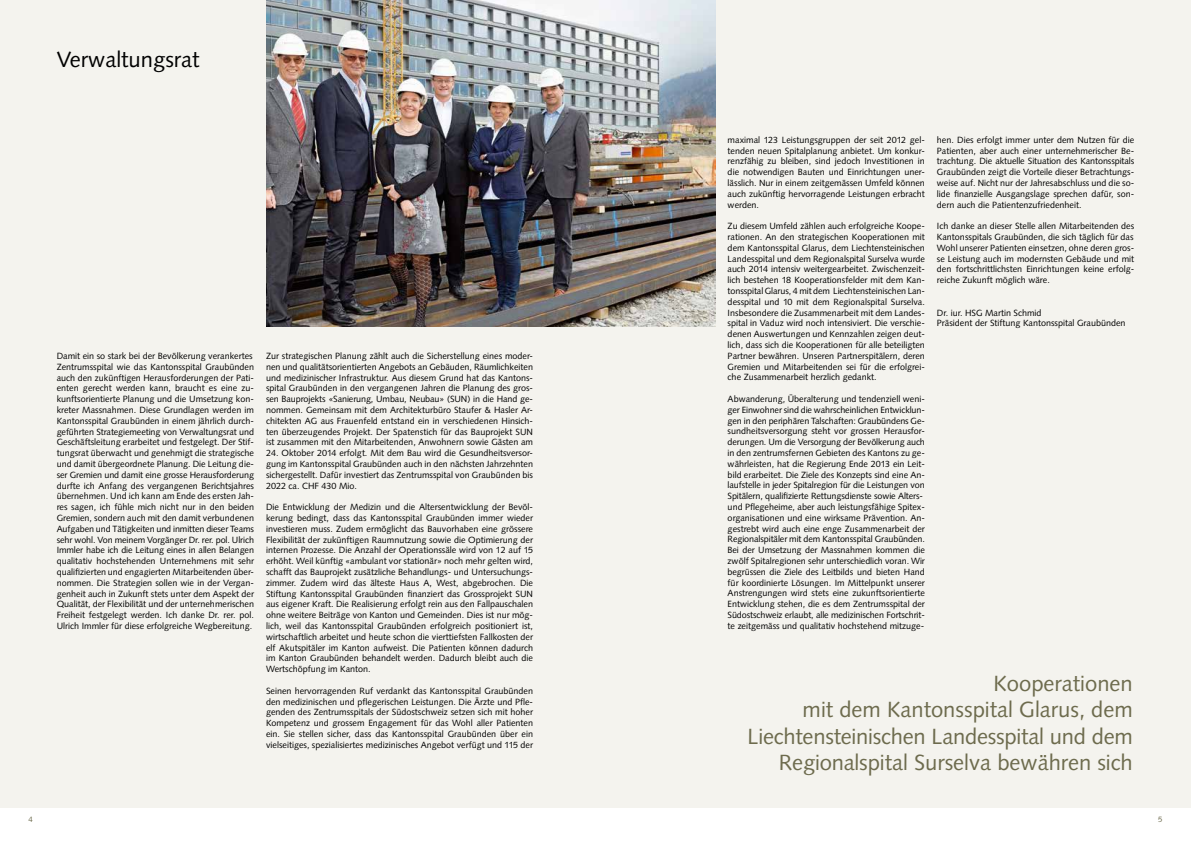
<style>
.page{position:relative;width:1191px;height:842px;background:#fff}
.page>*{position:absolute;margin:0;border:0;box-sizing:border-box;transform-origin:0 0}
.t1{font:22px/26.4px "Syntax";color:#6d6b4d;text-align:right}
.t2{font:22px "Syntax";color:#000}
.t3{font:9px/10.8px "Syntax";color:#000;text-align:justify}
.t4{font:7.8px "Syntax";color:#6d6b4d}
</style>
<div class="page">
<div style="left:0;top:0;width:1191px;height:808px;background:#f4f3ee"></div>
<img style="left:266px;top:0;width:449px;height:326px">
<h1 class="t2" style="left:57px;top:47px;width:144px">Verwaltungsrat</h1>
<p class="t3" style="left:57px;top:350px;width:199px;text-align:left">Damit ein so stark bei der Bevölkerung verankertes Zentrumsspital wie das Kantonsspital Graubünden auch den zukünftigen Herausforderungen der Pati&shy;enten gerecht werden kann, braucht es eine zu&shy;kunftsorientierte Planung und die Umsetzung kon&shy;kreter Massnahmen. Diese Grundlagen werden im Kantonsspital Graubünden in einem jährlich durch&shy;geführten Strategiemeeting von Verwaltungsrat und Geschäftsleitung erarbeitet und festgelegt. Der Stif&shy;tungsrat überwacht und genehmigt die strategische und damit übergeordnete Planung. Die Leitung die&shy;ser Gremien und damit eine grosse Herausforderung durfte ich Anfang des vergangenen Berichtsjahres übernehmen. Und ich kann am Ende des ersten Jah&shy;res sagen, ich fühle mich nicht nur in den beiden Gremien, sondern auch mit den damit verbundenen Aufgaben und Tätigkeiten und inmitten dieser Teams sehr wohl. Von meinem Vorgänger Dr. rer. pol. Ulrich Immler habe ich die Leitung eines in allen Belangen qualitativ hochstehenden Unternehmens mit sehr qualifizierten und engagierten Mitarbeitenden über&shy;nommen. Die Strategien sollen wie in der Vergan&shy;genheit auch in Zukunft stets unter dem Aspekt der Qualität, der Flexibilität und der unternehmerischen Freiheit festgelegt werden. Ich danke Dr. rer. pol.<br>Ulrich Immler für diese erfolgreiche Wegbereitung.</p>
<p class="t3" style="left:266px;top:350px;width:269px">Zur strategischen Planung zählt auch die Sicherstellung eines moder&shy;nen und qualitätsorientierten Angebots an Gebäuden, Räumlichkeiten und medizinischer Infrastruktur. Aus diesem Grund hat das Kantons&shy;spital Graubünden in den vergangenen Jahren die Planung des gros&shy;sen Bauprojekts «Sanierung, Umbau, Neubau» (SUN) in die Hand ge&shy;nommen. Gemeinsam mit dem Architekturbüro Staufer &amp; Hasler Ar&shy;chitekten AG aus Frauenfeld entstand ein in verschiedenen Hinsich&shy;ten überzeugendes Projekt. Der Spatenstich für das Bauprojekt SUN ist zusammen mit den Mitarbeitenden, Anwohnern sowie Gästen am</p>
<p class="t3" style="left:266px;top:448px;width:268px">24. Oktober 2014 erfolgt. Mit dem Bau wird die Gesundheitsversor&shy;gung im Kantonsspital Graubünden auch in den nächsten Jahrzehnten sichergestellt. Dafür investiert das Zentrumsspital von Graubünden bis 2022 ca. CHF 430 Mio.</p>
<p class="t3" style="left:266px;top:502px;width:269px">Die Entwicklung der Medizin und die Altersentwicklung der Bevöl&shy;kerung bedingt, dass das Kantonsspital Graubünden immer wieder investieren muss. Zudem ermöglicht das Bauvorhaben eine grössere Flexibilität der zukünftigen Raumnutzung sowie die Optimierung der internen Prozesse. Die Anzahl der Operationssäle wird von 12 auf 15 erhöht. Weil künftig «ambulant vor stationär» noch mehr gelten wird, schafft das Bauprojekt zusätzliche Behandlungs- und Untersuchungs&shy;zimmer. Zudem wird das älteste Haus A, West, abgebrochen. Die Stiftung Kantonsspital Graubünden finanziert das Grossprojekt SUN aus eigener Kraft. Die Realisierung erfolgt rein aus den Fallpauschalen ohne weitere Beiträge von Kanton und Gemeinden. Dies ist nur mög&shy;lich, weil das Kantonsspital Graubünden erfolgreich positioniert ist, wirtschaftlich arbeitet und heute schon die vierttiefsten Fallkosten der elf Akutspitäler im Kanton aufweist. Die Patienten können dadurch im Kanton Graubünden behandelt werden. Dadurch bleibt auch die Wertschöpfung im Kanton.</p>
<p class="t3" style="left:266px;top:685px;width:269px">Seinen hervorragenden Ruf verdankt das Kantonsspital Graubünden den medizinischen und pflegerischen Leistungen. Die Ärzte und Pfle&shy;genden des Zentrumsspitals der Südostschweiz setzen sich mit hoher Kompetenz und grossem Engagement für das Wohl aller Patienten ein. Sie stellen sicher, dass das Kantonsspital Graubünden über ein vielseitiges, spezialisiertes medizinisches Angebot verfügt und 115 der</p>
<p class="t3" style="left:727px;top:134px;width:199px">maximal 123 Leistungsgruppen der seit 2012 gel&shy;tenden neuen Spitalplanung anbietet. Um konkur&shy;renzfähig zu bleiben, sind jedoch Investitionen in die notwendigen Bauten und Einrichtungen uner&shy;lässlich. Nur in einem zeitgemässen Umfeld können auch zukünftig hervorragende Leistungen erbracht werden.</p>
<p class="t3" style="left:727px;top:221px;width:199px">Zu diesem Umfeld zählen auch erfolgreiche Koope&shy;rationen. An den strategischen Kooperationen mit dem Kantonsspital Glarus, dem Liechtensteinischen Landesspital und dem Regionalspital Surselva wurde auch 2014 intensiv weitergearbeitet. Zwischenzeit&shy;lich bestehen 18 Kooperationsfelder mit dem Kan&shy;tonsspital Glarus, 4 mit dem Liechtensteinischen Lan&shy;desspital und 10 mit dem Regionalspital Surselva.<br>Insbesondere die Zusammenarbeit mit dem Landes&shy;spital in Vaduz wird noch intensiviert. Die verschie&shy;denen Auswertungen und Kennzahlen zeigen deut&shy;lich, dass sich die Kooperationen für alle beteiligten Partner bewähren. Unseren Partnerspitälern, deren Gremien und Mitarbeitenden sei für die erfolgrei&shy;che Zusammenarbeit herzlich gedankt.</p>
<p class="t3" style="left:727px;top:394px;width:199px;text-align:left">Abwanderung, Überalterung und tendenziell weni&shy;ger Einwohner sind die wahrscheinlichen Entwicklun&shy;gen in den periphären Talschaften: Graubündens Ge&shy;sundheitsversorgung steht vor grossen Herausfor&shy;derungen. Um die Versorgung der Bevölkerung auch in den zentrumsfernen Gebieten des Kantons zu ge&shy;währleisten, hat die Regierung Ende 2013 ein Leit&shy;bild erarbeitet. Die Ziele des Konzepts sind eine An&shy;laufstelle in jeder Spitalregion für die Leistungen von Spitälern, qualifizierte Rettungsdienste sowie Alters&shy;und Pflegeheime, aber auch leistungsfähige Spitex&shy;organisationen und eine wirksame Prävention. An&shy;gestrebt wird auch eine enge Zusammenarbeit der Regionalspitäler mit dem Kantonsspital Graubünden.<br>Bei der Umsetzung der Massnahmen kommen die zwölf Spitalregionen sehr unterschiedlich voran. Wir begrüssen die Ziele des Leitbilds und bieten Hand für koordinierte Lösungen. Im Mittelpunkt unserer Anstrengungen wird stets eine zukunftsorientierte Entwicklung stehen, die es dem Zentrumsspital der Südostschweiz erlaubt, alle medizinischen Fortschrit&shy;te zeitgemäss und qualitativ hochstehend mitzuge-</p>
<p class="t3" style="left:937px;top:134px;width:199px">hen. Dies erfolgt immer unter dem Nutzen für die Patienten, aber auch einer unternehmerischer Be&shy;trachtung. Die aktuelle Situation des Kantonsspitals Graubünden zeigt die Vorteile dieser Betrachtungs&shy;weise auf. Nicht nur der Jahresabschluss und die so&shy;lide finanzielle Ausgangslage sprechen dafür, son&shy;dern auch die Patientenzufriedenheit.</p>
<p class="t3" style="left:937px;top:221px;width:199px">Ich danke an dieser Stelle allen Mitarbeitenden des Kantonsspitals Graubünden, die sich täglich für das Wohl unserer Patienten einsetzen, ohne deren gros&shy;se Leistung auch im modernsten Gebäude und mit den fortschrittlichsten Einrichtungen keine erfolg&shy;reiche Zukunft möglich wäre.</p>
<p class="t3" style="left:937px;top:307px;width:190px">Dr. iur. HSG Martin Schmid<br>Präsident der Stiftung Kantonsspital Graubünden</p>
<h1 class="t1" style="left:747px;top:670px;width:387px">Kooperationen<br>mit dem Kantonsspital Glarus, dem Liechtensteinischen Landesspital und dem Regionalspital Surselva bewähren sich</h1>
<p class="t4" style="left:28px;top:815px;width:6px">4</p>
<p class="t4" style="left:1158px;top:815px;width:6px">5</p>
</div>
